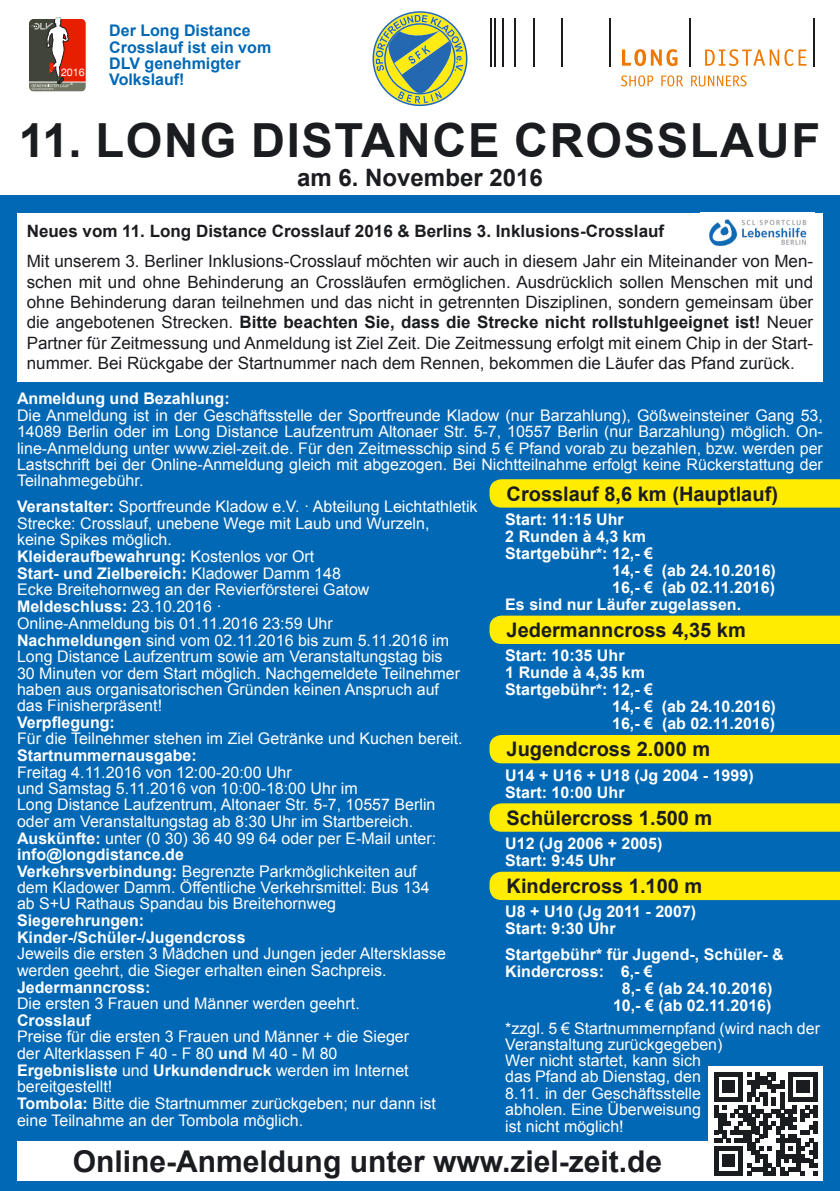
<style>
.page{position:relative;width:840px;height:1191px;background:#fff}
.page>*{position:absolute;margin:0;border:0;box-sizing:border-box;transform-origin:0 0}
.t1{font:700 47px "Arial";letter-spacing:.035em;color:#1b1c20}
.t2{font:700 30px "Arial";color:#1b1c20}
.t3{font:700 24px "Arial";color:#1b1c20}
.t4{font:700 20px "Arial";color:#1b1c20}
.t5{font:17px/20.4px "Arial";color:#1b1c20;text-align:justify}
.t6{font:700 17px "Arial";color:#1b1c20}
.t7{font:16px/16.4px "Arial";color:#fff}
.t8{font:700 16px/17px "Arial";color:#fff}
.t9{font:700 16px/16.4px "Arial";color:#0068b5}
.s1{font-weight:700}
</style>
<div class="page">
<hr style="left:490px;top:18px;width:1px;height:48px;background:#1b1c20">
<hr style="left:493px;top:18px;width:2px;height:48px;background:#1b1c20">
<hr style="left:502px;top:18px;width:2px;height:48px;background:#1b1c20">
<hr style="left:514px;top:18px;width:1px;height:48px;background:#1b1c20">
<hr style="left:533px;top:18px;width:1px;height:48px;background:#1b1c20">
<hr style="left:561px;top:18px;width:1px;height:48px;background:#1b1c20">
<hr style="left:609px;top:18px;width:2px;height:48px;background:#1b1c20">
<hr style="left:689px;top:18px;width:1px;height:48px;background:#1b1c20">
<hr style="left:812px;top:18px;width:2px;height:48px;background:#1b1c20">
<svg style="left:622px;top:49px;width:184px;height:17px"></svg>
<svg style="left:621px;top:75px;width:125px;height:11px"></svg>
<svg style="left:372px;top:11px;width:95px;height:95px"></svg>
<div style="left:0;top:196px;width:839px;height:995px;background:#0068b5"></div>
<div style="left:489px;top:479px;width:350px;height:28px;background:#ffec00"></div>
<div style="left:17px;top:1141px;width:803px;height:40px;background:#fff"></div>
<div style="left:17px;top:213px;width:805px;height:168px;background:#fff"></div>
<div style="left:489px;top:615px;width:350px;height:29px;background:#ffec00"></div>
<div style="left:489px;top:735px;width:350px;height:28px;background:#ffec00"></div>
<div style="left:489px;top:803px;width:350px;height:28px;background:#ffec00"></div>
<div style="left:489px;top:871px;width:350px;height:29px;background:#ffec00"></div>
<img style="left:700px;top:212px;width:114px;height:35px">
<div style="left:708px;top:1066px;width:114px;height:115px;background:#fff"></div>
<svg style="left:714px;top:1072px;width:102px;height:103px"></svg>
<svg style="left:29px;top:18px;width:57px;height:74px;background:#9d5b4b"></svg>
<p class="t9" style="left:109px;top:23px;width:163px">Der Long Distance<br>Crosslauf ist ein vom<br>DLV genehmigter<br>Volkslauf!</p>
<h1 class="t1" style="left:19px;top:108px;width:802px">11. LONG DISTANCE CROSSLAUF</h1>
<h3 class="t3" style="left:297px;top:161px;width:247px">am 6. November 2016</h3>
<p class="t6" style="left:27px;top:219px;width:638px">Neues vom 11. Long Distance Crosslauf 2016 &amp; Berlins 3. Inklusions-Crosslauf</p>
<p class="t5" style="left:27px;top:251px;width:787px">Mit unserem 3. Berliner Inklusions-Crosslauf möchten wir auch in diesem Jahr ein Miteinander von Men&shy;schen mit und ohne Behinderung an Crossläufen ermöglichen. Ausdrücklich sollen Menschen mit und ohne Behinderung daran teilnehmen und das nicht in getrennten Disziplinen, sondern gemeinsam über die angebotenen Strecken. <span class="s1">Bitte beachten Sie, dass die Strecke nicht rollstuhlgeeignet ist!</span> Neuer Partner für Zeitmessung und Anmeldung ist Ziel Zeit. Die Zeitmessung erfolgt mit einem Chip in der Start&shy;nummer. Bei Rückgabe der Startnummer nach dem Rennen, bekommen die Läufer das Pfand zurück.</p>
<p class="t8" style="left:17px;top:390px;width:214px">Anmeldung und Bezahlung:</p>
<p class="t7" style="left:17px;top:407px;width:807px;text-align:justify">Die Anmeldung ist in der Geschäftsstelle der Sportfreunde Kladow (nur Barzahlung), Gößweinsteiner Gang 53, 14089 Berlin oder im Long Distance Laufzentrum Altonaer Str. 5-7, 10557 Berlin (nur Barzahlung) möglich. On&shy;line-Anmeldung unter www.ziel-zeit.de. Für den Zeitmesschip sind 5 € Pfand vorab zu bezahlen, bzw. werden per Lastschrift bei der Online-Anmeldung gleich mit abgezogen. Bei Nichtteilnahme erfolgt keine Rückerstattung der Teilnahmegebühr.</p>
<p class="t7" style="left:17px;top:498px;width:462px"><span class="s1">Veranstalter:</span> Sportfreunde Kladow e.V. · Abteilung Leichtathletik Strecke: Crosslauf, unebene Wege mit Laub und Wurzeln,<br>keine Spikes möglich.<br><span class="s1">Kleideraufbewahrung:</span> Kostenlos vor Ort<br><span class="s1">Start- und Zielbereich:</span> Kladower Damm 148<br>Ecke Breitehornweg an der Revierförsterei Gatow <span class="s1">Meldeschluss:</span> 23.10.2016 ·<br>Online-Anmeldung bis 01.11.2016 23:59 Uhr<br><span class="s1">Nachmeldungen</span> sind vom 02.11.2016 bis zum 5.11.2016 im Long Distance Laufzentrum sowie am Veranstaltungstag bis<br>30 Minuten vor dem Start möglich. Nachgemeldete Teilnehmer haben aus organisatorischen Gründen keinen Anspruch auf<br>das Finisherpräsent!</p>
<p class="t8" style="left:17px;top:714px;width:99px">Verpflegung:</p>
<p class="t7" style="left:17px;top:730px;width:447px">Für die Teilnehmer stehen im Ziel Getränke und Kuchen bereit.</p>
<p class="t8" style="left:17px;top:747px;width:181px">Startnummernausgabe:</p>
<p class="t7" style="left:17px;top:763px;width:420px">Freitag 4.11.2016 von 12:00-20:00 Uhr<br>und Samstag 5.11.2016 von 10:00-18:00 Uhr im<br>Long Distance Laufzentrum, Altonaer Str. 5-7, 10557 Berlin oder am Veranstaltungstag ab 8:30 Uhr im Startbereich.<br><span class="s1">Auskünfte:</span> unter (0 30) 36 40 99 64 oder per E-Mail unter: <span class="s1">info@longdistance.de<br>Verkehrsverbindung:</span> Begrenzte Parkmöglichkeiten auf dem Kladower Damm. Öffentliche Verkehrsmittel: Bus 134 ab S+U Rathaus Spandau bis Breitehornweg</p>
<p class="t8" style="left:17px;top:912px;width:230px;line-height:16.4px">Siegerehrungen:<br>Kinder-/Schüler-/Jugendcross</p>
<p class="t7" style="left:17px;top:945px;width:430px">Jeweils die ersten 3 Mädchen und Jungen jeder Altersklasse werden geehrt, die Sieger erhalten einen Sachpreis.</p>
<p class="t8" style="left:17px;top:978px;width:135px">Jedermanncross:</p>
<p class="t7" style="left:17px;top:995px;width:344px">Die ersten 3 Frauen und Männer werden geehrt.</p>
<p class="t8" style="left:17px;top:1012px;width:75px">Crosslauf</p>
<p class="t7" style="left:17px;top:1028px;width:420px">Preise für die ersten 3 Frauen und Männer + die Sieger der Alterklassen F 40 - F 80 <span class="s1">und</span> M 40 - M 80<br><span class="s1">Ergebnisliste</span> und <span class="s1">Urkundendruck</span> werden im Internet bereitgestellt!<br><span class="s1">Tombola:</span> Bitte die Startnummer zurückgeben; nur dann ist eine Teilnahme an der Tombola möglich.</p>
<p class="t4" style="left:506px;top:479px;width:273px">Crosslauf 8,6 km (Hauptlauf)</p>
<p class="t8" style="left:505px;top:511px;width:120px">Start: 11:15 Uhr</p>
<p class="t8" style="left:505px;top:528px;width:142px">2 Runden à 4,3 km</p>
<p class="t8" style="left:505px;top:545px;width:149px">Startgebühr*: 12,- €</p>
<p class="t8" style="left:611px;top:562px;width:165px">14,- € (ab 24.10.2016)</p>
<p class="t8" style="left:611px;top:579px;width:164px">16,- € (ab 02.11.2016)</p>
<p class="t8" style="left:505px;top:596px;width:237px">Es sind nur Läufer zugelassen.</p>
<p class="t4" style="left:506px;top:616px;width:240px">Jedermanncross 4,35 km</p>
<p class="t8" style="left:505px;top:647px;width:121px">Start: 10:35 Uhr</p>
<p class="t8" style="left:505px;top:664px;width:141px">1 Runde à 4,35 km</p>
<p class="t8" style="left:505px;top:681px;width:149px">Startgebühr*: 12,- €</p>
<p class="t8" style="left:611px;top:698px;width:165px">14,- € (ab 24.10.2016)</p>
<p class="t8" style="left:611px;top:715px;width:164px">16,- € (ab 02.11.2016)</p>
<p class="t8" style="left:505px;top:766px;width:250px">U14 + U16 + U18 (Jg 2004 - 1999)<br>Start: 10:00 Uhr</p>
<p class="t4" style="left:506px;top:735px;width:205px">Jugendcross 2.000 m</p>
<p class="t4" style="left:506px;top:803px;width:207px">Schülercross 1.500 m</p>
<p class="t8" style="left:505px;top:835px;width:158px">U12 (Jg 2006 + 2005)<br>Start: 9:45 Uhr</p>
<p class="t4" style="left:506px;top:872px;width:197px">Kindercross 1.100 m</p>
<p class="t8" style="left:505px;top:903px;width:192px">U8 + U10 (Jg 2011 - 2007)<br>Start: 9:30 Uhr</p>
<p class="t8" style="left:505px;top:946px;width:280px">Startgebühr* für Jugend-, Schüler- &amp;</p>
<p class="t8" style="left:505px;top:963px;width:149px">Kindercross: 6,- €</p>
<p class="t8" style="left:621px;top:980px;width:152px">8,- € (ab 24.10.2016)</p>
<p class="t8" style="left:612px;top:997px;width:160px">10,- € (ab 02.11.2016)</p>
<p class="t7" style="left:505px;top:1019px;width:316px">*zzgl. 5 € Startnummernpfand (wird nach der<br>Veranstaltung zurückgegeben)<br>Wer nicht startet, kann sich<br>das Pfand ab Dienstag, den<br>8.11. in der Geschäftsstelle<br>abholen. Eine Überweisung<br>ist nicht möglich!</p>
<h2 class="t2" style="left:73px;top:1140px;width:590px">Online-Anmeldung unter www.ziel-zeit.de</h2>
</div>
